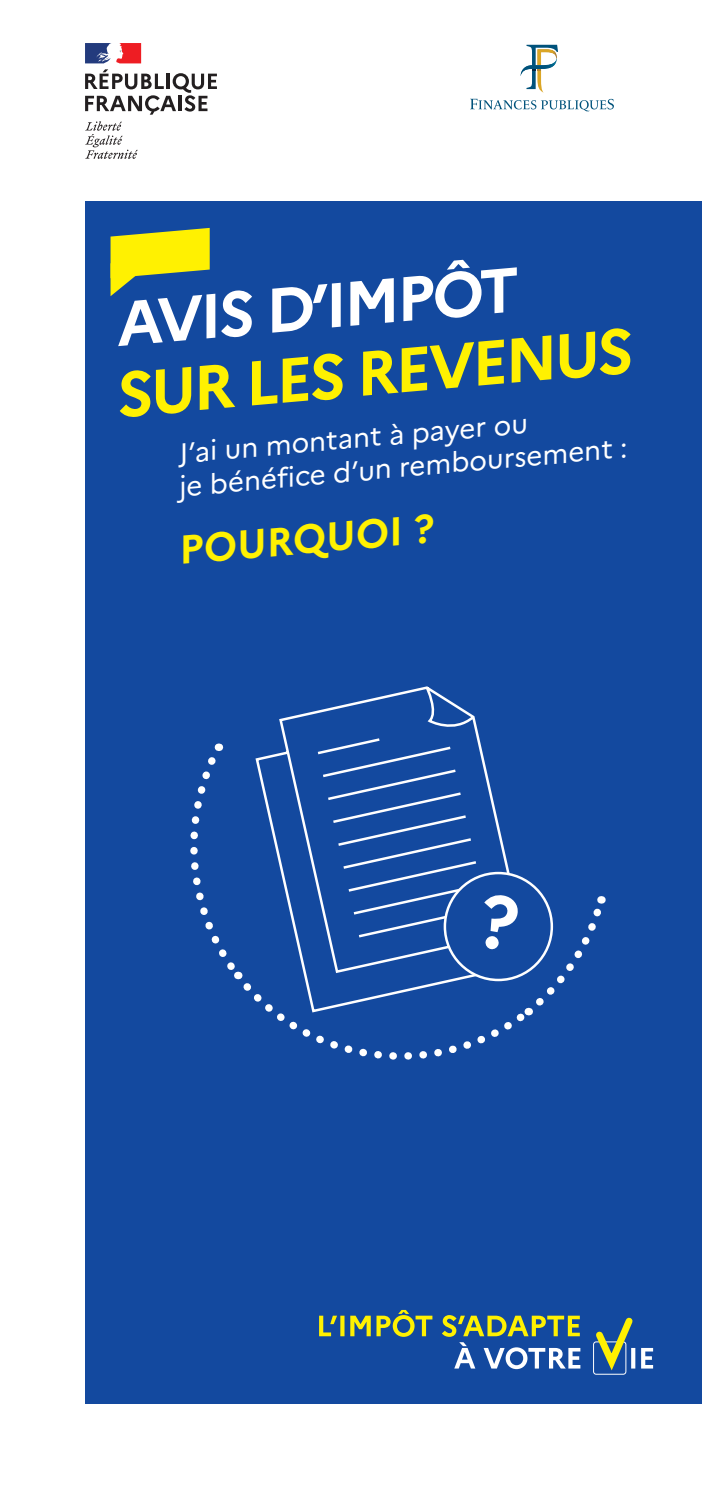
<style>
.page{position:relative;width:702px;height:1489px;background:#fff}
.page>*{position:absolute;margin:0;border:0;box-sizing:border-box;transform-origin:0 0}
.t1{font:700 62.5px "Marianne";color:#fff101}
.t2{font:700 62.5px "Marianne";color:#fff}
.t3{font:700 40px "Marianne";color:#fff101}
.t4{font:27.5px "Marianne";color:#fff}
</style>
<div class="page">
<svg style="left:85px;top:69px;width:132px;height:46px"></svg>
<svg style="left:85px;top:121px;width:53px;height:38px"></svg>
<svg style="left:85px;top:43px;width:56px;height:20px"></svg>
<svg style="left:520px;top:45px;width:38px;height:48px"></svg>
<svg style="left:470px;top:99px;width:144px;height:13px"></svg>
<div style="left:85px;top:201px;width:617px;height:1202px;background:#13499f"></div>
<svg style="left:110px;top:228px;width:100px;height:68px"></svg>
<svg style="left:279px;top:686px;width:202px;height:57px"></svg>
<svg style="left:319px;top:1309px;width:334px;height:66px"></svg>
<svg style="left:190px;top:743px;width:416px;height:317px"></svg>
<p class="t2" style="left:112px;top:286px;width:404px;rotate:-5deg">AVIS D’IMPÔT</p>
<p class="t1" style="left:112px;top:357px;width:520px;rotate:-5deg">SUR LES REVENUS</p>
<p class="t4" style="left:177px;top:436px;width:351px;rotate:-5deg">J’ai un montant à payer ou</p>
<p class="t4" style="left:177px;top:470px;width:451px;rotate:-5deg">je bénéfice d’un remboursement :</p>
<p class="t3" style="left:176px;top:525px;width:257px;rotate:-5deg">POURQUOI ?</p>
</div>
